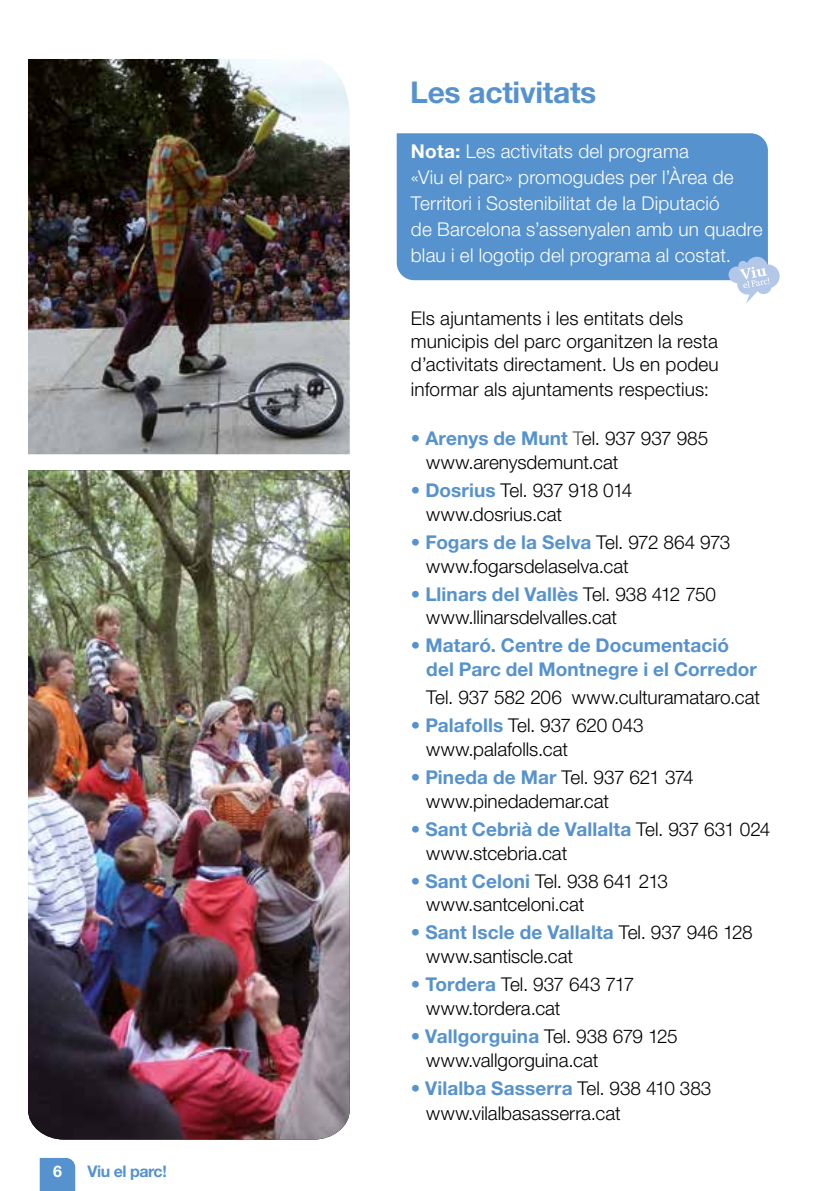
<style>
.page{position:relative;width:840px;height:1191px;background:#fff}
.page>*{position:absolute;margin:0;border:0;box-sizing:border-box;transform-origin:0 0}
.t1{font:700 30px "Helvetica Neue LT Std";letter-spacing:-.01em;color:#5692ce}
.t2{font:300 19px/23.6px "Helvetica Neue LT Std";color:#000}
.t3{font:300 19px/26px "Helvetica Neue LT Std";letter-spacing:.01em;color:#fff}
.t4{font:700 19px/23.6px "Helvetica Neue LT Std";letter-spacing:.005em;color:#5692ce}
.t5{font:700 16px "Helvetica Neue LT Std";letter-spacing:-.03em;color:#5692ce}
.t6{font:700 16px "Helvetica Neue LT Std";color:#fff}
.s1{font-weight:700}
.s2{font-weight:700;color:#5692ce}
.s3{color:#575756}
</style>
<div class="page">
<svg style="left:40px;top:1157px;width:35px;height:34px"></svg>
<div style="left:396px;top:133px;width:371px;height:147px;background:#5692ce"></div>
<img style="left:28px;top:59px;width:321px;height:395px">
<img style="left:28px;top:470px;width:321px;height:669px">
<svg style="left:728px;top:257px;width:51px;height:46px"></svg>
<p class="t6" style="left:53px;top:1161px;width:10px">6</p>
<p class="t5" style="left:87px;top:1161px;width:81px">Viu el parc!</p>
<h1 class="t1" style="left:410px;top:74px;width:188px">Les activitats</h1>
<p class="t3" style="left:410px;top:138px;width:353px"><span class="s1">Nota:</span> Les activitats del programa<br>«Viu el parc» promogudes per l’Àrea de Territori i Sostenibilitat de la Diputació<br>de Barcelona s’assenyalen amb un quadre blau i el logotip del programa al costat.</p>
<p class="t2" style="left:410px;top:306px;width:309px;line-height:23px">Els ajuntaments i les entitats dels municipis del parc organitzen la resta d’activitats directament. Us en podeu</p>
<p class="t2" style="left:410px;top:377px;width:299px">informar als ajuntaments respectius:</p>
<p class="t2" style="left:426px;top:426px;width:283px;text-indent:-15px"><span class="s2">• Arenys de Munt</span> <span class="s3">T</span>el. 937 937 985 www.arenysdemunt.cat</p>
<p class="t2" style="left:426px;top:478px;width:208px;text-indent:-15px"><span class="s2">• Dosrius</span> Tel. 937 918 014 www.dosrius.cat</p>
<p class="t2" style="left:426px;top:530px;width:305px;text-indent:-15px"><span class="s2">• Fogars de la Selva</span> Tel. 972 864 973 www.fogarsdelaselva.cat</p>
<p class="t2" style="left:426px;top:582px;width:291px;text-indent:-15px"><span class="s2">• Llinars del Vallès</span> Tel. 938 412 750 www.llinarsdelvalles.cat</p>
<p class="t4" style="left:426px;top:633px;width:332px;text-indent:-15px">• Mataró. Centre de Documentació del Parc del Montnegre i el Corredor</p>
<p class="t2" style="left:426px;top:685px;width:335px">Tel. 937 582 206 www.culturamataro.cat</p>
<p class="t2" style="left:426px;top:713px;width:219px;text-indent:-15px"><span class="s2">• Palafolls</span> Tel. 937 620 043 www.palafolls.cat</p>
<p class="t2" style="left:426px;top:765px;width:269px;text-indent:-15px"><span class="s2">• Pineda de Mar</span> Tel. 937 621 374 www.pinedademar.cat</p>
<p class="t2" style="left:426px;top:817px;width:345px;text-indent:-15px"><span class="s2">• Sant Cebrià de Vallalta</span> Tel. 937 631 024 www.stcebria.cat</p>
<p class="t2" style="left:426px;top:868px;width:243px;text-indent:-15px"><span class="s2">• Sant Celoni</span> Tel. 938 641 213 www.santceloni.cat</p>
<p class="t2" style="left:426px;top:920px;width:328px;text-indent:-15px"><span class="s2">• Sant Iscle de Vallalta</span> Tel. 937 946 128 www.santiscle.cat</p>
<p class="t2" style="left:426px;top:972px;width:209px;text-indent:-15px"><span class="s2">• Tordera</span> Tel. 937 643 717 www.tordera.cat</p>
<p class="t2" style="left:426px;top:1024px;width:253px;text-indent:-15px"><span class="s2">• Vallgorguina</span> Tel. 938 679 125 www.vallgorguina.cat</p>
<p class="t2" style="left:426px;top:1076px;width:287px;line-height:24.2px;text-indent:-15px"><span class="s2">• Vilalba Sasserra</span> Tel. 938 410 383 www.vilalbasasserra.cat</p>
</div>
